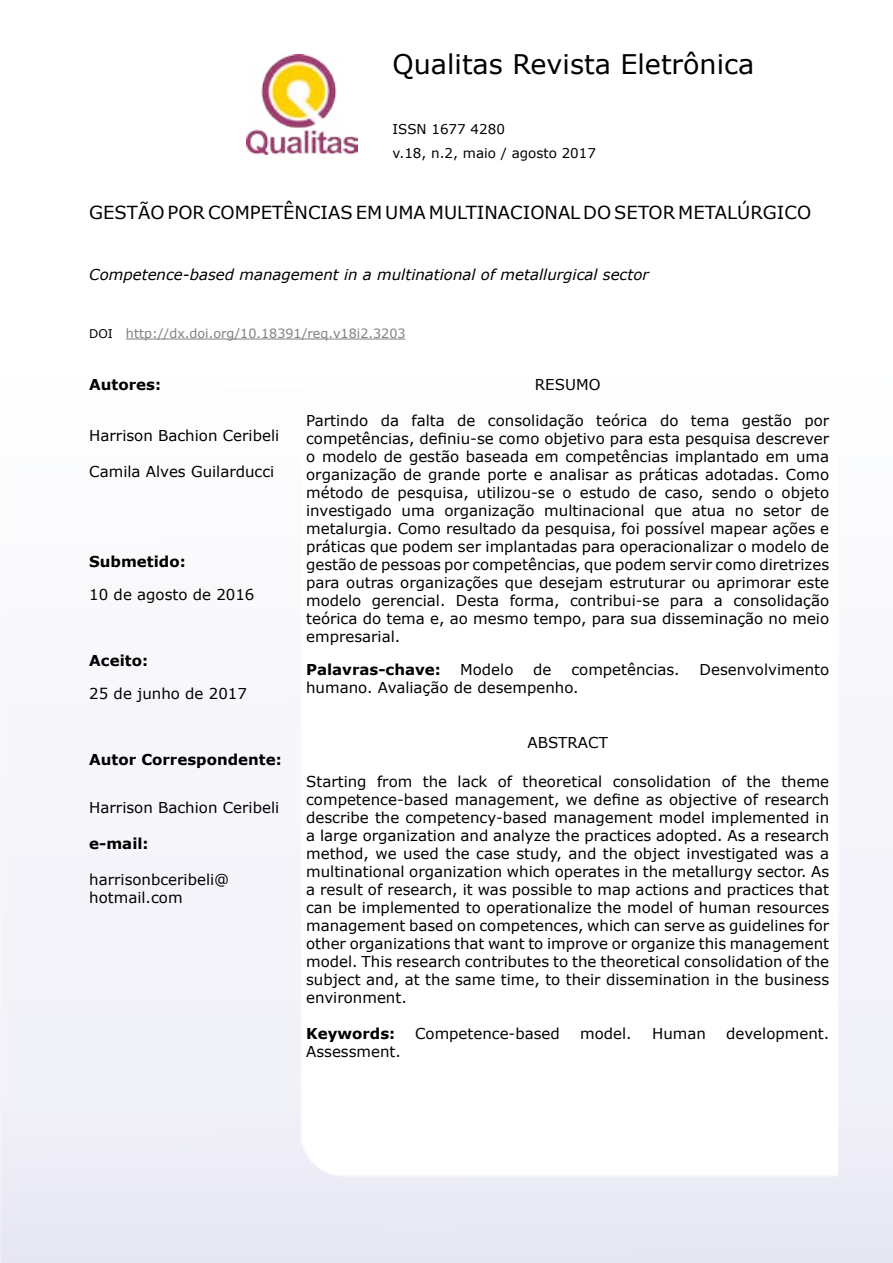
<style>
.page{position:relative;width:893px;height:1263px;background:#fff}
.page>*{position:absolute;margin:0;border:0;box-sizing:border-box;transform-origin:0 0}
.t1{font:27px "Verdana";color:#000}
.t2{font:18px "Verdana";color:#000}
.t3{font:15px/18px "Verdana";color:#000;text-align:justify}
.t4{font:700 15px "Verdana";color:#000}
.t5{font:italic 15px "Verdana";color:#000}
.t6{font:13.5px/24px "Verdana";color:#000}
.t7{font:12.75px "Verdana";color:#808080}
.s1{font-size:12px;color:#000}
</style>
<div class="page">
<img style="left:0;top:136px;width:893px;height:1127px">
<hr style="left:126px;top:339px;width:279px;height:1px;background:#808080">
<img style="left:247px;top:54px;width:110px;height:100px">
<h1 class="t1" style="left:393px;top:45px;width:363px">Qualitas Revista Eletrônica</h1>
<p class="t6" style="left:393px;top:117px;width:205px">ISSN 1677 4280<br>v.18, n.2, maio / agosto 2017</p>
<p class="t2" style="left:89px;top:200px;width:723px">GESTÃO POR COMPETÊNCIAS EM UMA MULTINACIONAL DO SETOR METALÚRGICO</p>
<p class="t5" style="left:89px;top:264px;width:561px">Competence-based management in a multinational of metallurgical sector</p>
<p class="t7" style="left:89px;top:324px;width:318px"><span class="s1">DOI</span> http://dx.doi.org/10.18391/req.v18i2.3203</p>
<p class="t4" style="left:89px;top:374px;width:73px">Autores:</p>
<p class="t3" style="left:89px;top:426px;width:191px">Harrison Bachion Ceribeli</p>
<p class="t3" style="left:89px;top:462px;width:187px">Camila Alves Guilarducci</p>
<p class="t4" style="left:89px;top:551px;width:98px">Submetido:</p>
<p class="t3" style="left:89px;top:585px;width:167px">10 de agosto de 2016</p>
<p class="t4" style="left:89px;top:650px;width:60px">Aceito:</p>
<p class="t3" style="left:89px;top:684px;width:159px">25 de junho de 2017</p>
<p class="t4" style="left:89px;top:749px;width:194px">Autor Correspondente:</p>
<p class="t3" style="left:89px;top:799px;width:191px">Harrison Bachion Ceribeli</p>
<p class="t4" style="left:89px;top:833px;width:61px">e-mail:</p>
<p class="t3" style="left:89px;top:871px;width:141px">harrisonbceribeli@ hotmail.com</p>
<p class="t3" style="left:535px;top:375px;width:67px">RESUMO</p>
<p class="t3" style="left:306px;top:411px;width:525px">Partindo da falta de consolidação teórica do tema gestão por competências, definiu-se como objetivo para esta pesquisa descrever o modelo de gestão baseada em competências implantado em uma organização de grande porte e analisar as práticas adotadas. Como método de pesquisa, utilizou-se o estudo de caso, sendo o objeto investigado uma organização multinacional que atua no setor de metalurgia. Como resultado da pesquisa, foi possível mapear ações e práticas que podem ser implantadas para operacionalizar o modelo de gestão de pessoas por competências, que podem servir como diretrizes para outras organizações que desejam estruturar ou aprimorar este modelo gerencial. Desta forma, contribui-se para a consolidação teórica do tema e, ao mesmo tempo, para sua disseminação no meio empresarial.</p>
<p class="t4" style="left:306px;top:659px;width:136px">Palavras-chave:</p>
<p class="t3" style="left:460px;top:660px;width:55px">Modelo</p>
<p class="t3" style="left:533px;top:660px;width:20px">de</p>
<p class="t3" style="left:571px;top:660px;width:110px">competências.</p>
<p class="t3" style="left:700px;top:660px;width:131px">Desenvolvimento</p>
<p class="t3" style="left:306px;top:678px;width:274px">humano. Avaliação de desempenho.</p>
<p class="t3" style="left:527px;top:733px;width:82px">ABSTRACT</p>
<p class="t3" style="left:306px;top:772px;width:525px">Starting from the lack of theoretical consolidation of the theme competence-based management, we define as objective of research describe the competency-based management model implemented in a large organization and analyze the practices adopted. As a research method, we used the case study, and the object investigated was a multinational organization which operates in the metallurgy sector. As a result of research, it was possible to map actions and practices that can be implemented to operationalize the model of human resources management based on competences, which can serve as guidelines for other organizations that want to improve or organize this management model. This research contributes to the theoretical consolidation of the subject and, at the same time, to their dissemination in the business environment.</p>
<p class="t4" style="left:306px;top:1023px;width:91px">Keywords:</p>
<p class="t3" style="left:415px;top:1024px;width:146px">Competence-based</p>
<p class="t3" style="left:580px;top:1024px;width:53px">model.</p>
<p class="t3" style="left:652px;top:1024px;width:55px">Human</p>
<p class="t3" style="left:726px;top:1024px;width:104px">development.</p>
<p class="t3" style="left:306px;top:1042px;width:96px">Assessment.</p>
</div>
